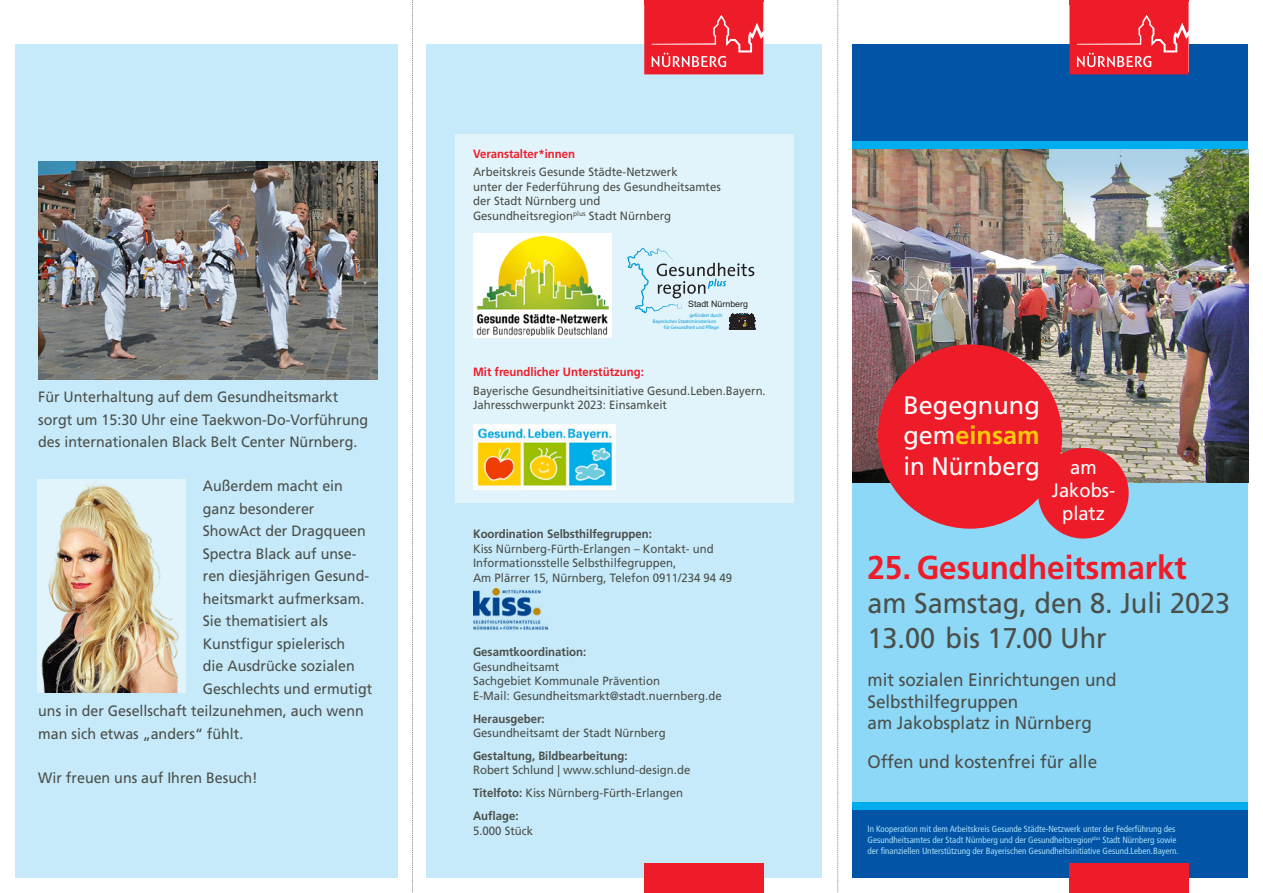
<style>
.page{position:relative;width:1263px;height:893px;background:#fff}
.page>*{position:absolute;margin:0;border:0;box-sizing:border-box;transform-origin:0 0}
.t1{font:700 33px "Frutiger LT Pro";color:#ee1c28;scale:.95 1}
.t2{font:28.5px/34.2px "Frutiger LT Pro";color:#4b4f4a;scale:.95 1}
.t3{font:25.35px/30.3px "Frutiger LT Pro";color:#fff;text-align:justify}
.t4{font:19.35px/23.1px "Frutiger LT Pro";color:#fff;text-align:center;scale:.95 1}
.t5{font:18px/21.6px "Frutiger LT Pro";color:#4b4f4a;scale:.95 1}
.t6{font:15px/22.5px "Frutiger LT Pro";color:#4b4f4a;scale:.95 1}
.t7{font:12px/14.4px "Frutiger LT Pro";color:#4b4f4a;scale:.95 1}
.t8{font:700 12px "Frutiger LT Pro";color:#4b4f4a;scale:.95 1}
.t9{font:700 12px "Frutiger LT Pro";color:#ee1c28;scale:.95 1}
.t10{font:condensed 9px/10.8px "Frutiger LT Pro";color:#aae0f9}
.t11{font:8.85px "Arial";color:#231f20}
.t12{font:5.1px "Univers LT Std";color:#0099d5}
.s1{font-weight:700}
.s2{font-weight:700;color:#feca0a}
</style>
<div class="page">
<div style="left:426px;top:45px;width:396px;height:833px;background:#c6eafa"></div>
<div style="left:455px;top:135px;width:338px;height:368px;background:#e1f4fc"></div>
<div style="left:853px;top:45px;width:395px;height:833px;background:#8dd7f7"></div>
<div style="left:853px;top:44px;width:395px;height:122px;background:#0154a6"></div>
<div style="left:853px;top:142px;width:395px;height:8px;background:#00aeef"></div>
<div style="left:853px;top:802px;width:395px;height:8px;background:#00aeef"></div>
<div style="left:853px;top:810px;width:395px;height:68px;background:#0154a6"></div>
<div style="left:1069px;top:863px;width:119px;height:30px;background:#ee1c28"></div>
<svg style="left:1069px;top:0;width:119px;height:74px;background:#ee2e39"></svg>
<div style="left:644px;top:863px;width:119px;height:30px;background:#ee1c28"></div>
<svg style="left:644px;top:0;width:119px;height:74px;background:#ef2e39"></svg>
<div style="left:473px;top:233px;width:138px;height:104px;background:#fff"></div>
<img style="left:476px;top:237px;width:133px;height:98px">
<svg style="left:627px;top:248px;width:128px;height:82px"></svg>
<img style="left:473px;top:425px;width:143px;height:65px">
<img style="left:473px;top:588px;width:74px;height:41px">
<div style="left:15px;top:45px;width:383px;height:833px;background:#c6eafa"></div>
<img style="left:38px;top:162px;width:339px;height:217px">
<div style="left:38px;top:479px;width:148px;height:214px;background:#e1f4fc"></div>
<img style="left:41px;top:481px;width:138px;height:212px">
<img style="left:853px;top:149px;width:395px;height:334px">
<div style="left:878px;top:344px;width:184px;height:185px;background:#ee1c28;border-radius:50%"></div>
<div style="left:1038px;top:448px;width:91px;height:91px;background:#ee1c28;border-radius:50%"></div>
<svg style="left:837px;top:0;width:1px;height:893px"></svg>
<svg style="left:412px;top:0;width:1px;height:893px"></svg>
<p class="t6" style="left:38px;top:386px;width:349px">Für Unterhaltung auf dem Gesundheitsmarkt sorgt um 15:30 Uhr eine Taekwon-Do-Vorführung des internationalen Black Belt Center Nürnberg.</p>
<p class="t6" style="left:203px;top:475px;width:149px">Außerdem macht ein</p>
<p class="t6" style="left:203px;top:497px;width:119px">ganz besonderer</p>
<p class="t6" style="left:203px;top:520px;width:173px">ShowAct der Dragqueen</p>
<p class="t6" style="left:203px;top:542px;width:163px">Spectra Black auf unse-</p>
<p class="t6" style="left:203px;top:565px;width:177px">ren diesjährigen Gesund-</p>
<p class="t6" style="left:203px;top:587px;width:172px">heitsmarkt aufmerksam.</p>
<p class="t6" style="left:203px;top:610px;width:133px">Sie thematisiert als</p>
<p class="t6" style="left:203px;top:632px;width:152px">Kunstfigur spielerisch</p>
<p class="t6" style="left:203px;top:655px;width:162px">die Ausdrücke sozialen</p>
<p class="t6" style="left:203px;top:677px;width:180px">Geschlechts und ermutigt</p>
<p class="t6" style="left:38px;top:700px;width:344px">uns in der Gesellschaft teilzunehmen, auch wenn</p>
<p class="t6" style="left:38px;top:722px;width:217px">man sich etwas „anders“ fühlt.</p>
<p class="t6" style="left:38px;top:766px;width:232px">Wir freuen uns auf Ihren Besuch!</p>
<p class="t9" style="left:473px;top:146px;width:109px">Veranstalter*innen</p>
<p class="t7" style="left:473px;top:165px;width:262px">Arbeitskreis Gesunde Städte-Netzwerk<br>unter der Federführung des Gesundheitsamtes der Stadt Nürnberg und<br>Gesundheitsregion<sup>plus</sup> Stadt Nürnberg</p>
<p class="t11" style="left:688px;top:298px;width:61px">Stadt Nürnberg</p>
<p class="t12" style="left:689px;top:312px;width:34px">gefördert durch</p>
<p class="t12" style="left:653px;top:318px;width:65px">Bayerisches Staatsministerium</p>
<p class="t12" style="left:664px;top:325px;width:57px">für Gesundheit und Pflege</p>
<p class="t9" style="left:473px;top:365px;width:181px">Mit freundlicher Unterstützung:</p>
<p class="t7" style="left:473px;top:384px;width:310px">Bayerische Gesundheitsinitiative Gesund.Leben.Bayern.<br>Jahresschwerpunkt 2023: Einsamkeit</p>
<p class="t8" style="left:473px;top:527px;width:190px">Koordination Selbsthilfegruppen:</p>
<p class="t7" style="left:473px;top:541px;width:274px">Kiss Nürnberg-Fürth-Erlangen – Kontakt- und<br>Informationsstelle Selbsthilfegruppen,<br>Am Plärrer 15, Nürnberg, Telefon 0911/234 94 49</p>
<p class="t8" style="left:473px;top:645px;width:121px">Gesamtkoordination:</p>
<p class="t7" style="left:473px;top:660px;width:263px">Gesundheitsamt<br>Sachgebiet Kommunale Prävention<br>E-Mail: Gesundheitsmarkt@stadt.nuernberg.de</p>
<p class="t7" style="left:473px;top:711px;width:204px"><span class="s1">Herausgeber:<br></span>Gesundheitsamt der Stadt Nürnberg</p>
<p class="t7" style="left:473px;top:749px;width:230px"><span class="s1">Gestaltung, Bildbearbeitung:<br></span>Robert Schlund | www.schlund-design.de</p>
<p class="t7" style="left:473px;top:786px;width:223px"><span class="s1">Titelfoto:</span> Kiss Nürnberg-Fürth-Erlangen</p>
<p class="t7" style="left:473px;top:809px;width:65px"><span class="s1">Auflage:<br></span>5.000 Stück</p>
<p class="t3" style="left:903px;top:390px;width:138px">Begegnung gem<span class="s2">einsam </span>in Nürnberg</p>
<p class="t4" style="left:1052px;top:456px;width:68px">am<br>Jakobs&shy;platz</p>
<p class="t1" style="left:867px;top:548px;width:337px">25. Gesundheitsmarkt</p>
<p class="t2" style="left:867px;top:586px;width:383px">am Samstag, den 8. Juli 2023<br>13.00 bis 17.00 Uhr</p>
<p class="t5" style="left:867px;top:669px;width:264px">mit sozialen Einrichtungen und<br>Selbsthilfegruppen<br>am Jakobsplatz in Nürnberg</p>
<p class="t5" style="left:867px;top:751px;width:243px">Offen und kostenfrei für alle</p>
<p class="t10" style="left:867px;top:824px;width:313px">In Kooperation mit dem Arbeitskreis Gesunde Städte-Netzwerk unter der Federführung des<br>Gesundheitsamtes der Stadt Nürnberg und der Gesundheitsregion<sup>plus</sup> Stadt Nürnberg sowie der finanziellen Unterstützung der Bayerischen Gesundheitsinitiative Gesund.Leben.Bayern.</p>
</div>
